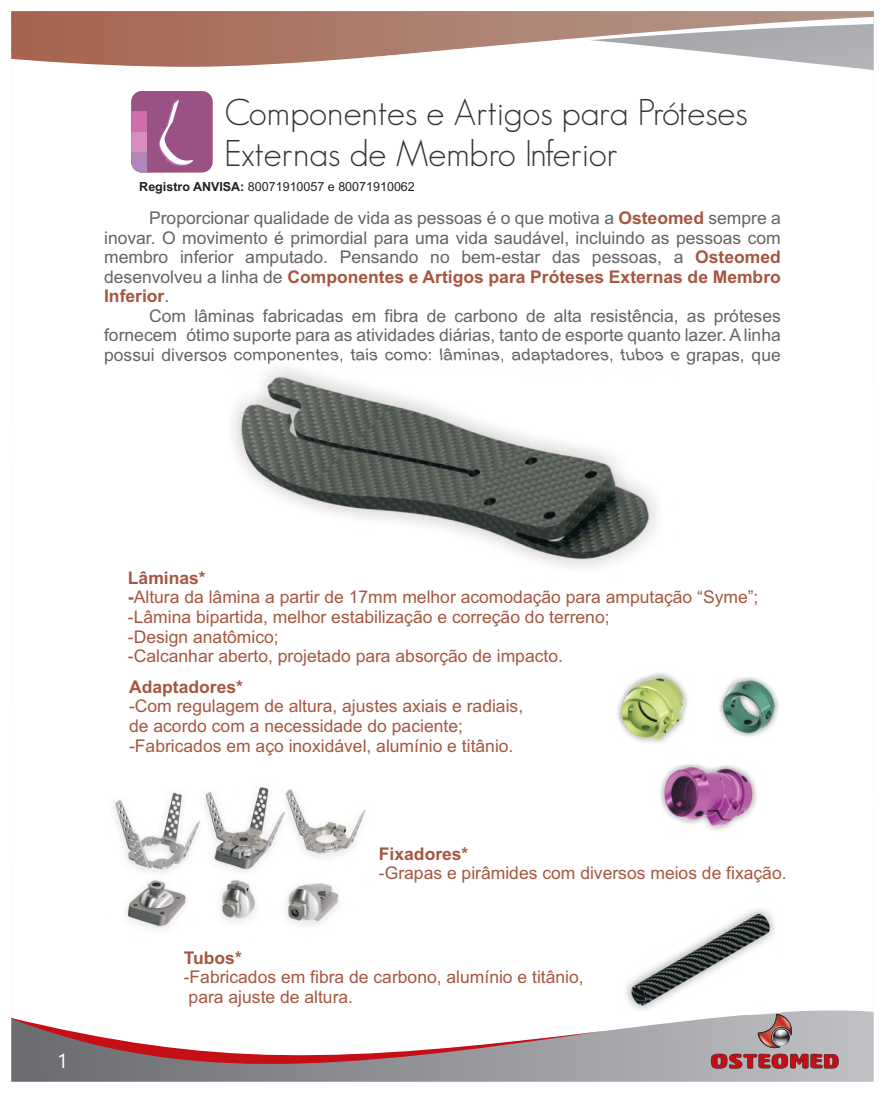
<style>
.page{position:relative;width:885px;height:1093px;background:#fff}
.page>*{position:absolute;margin:0;border:0;box-sizing:border-box;transform-origin:0 0}
.t1{font:300 36.5px/40.6px "Geosans";color:#393535}
.t2{font:20px "Ebrima";color:#fff}
.t3{font:17.5px/19.5px "Arial";color:#656365}
.t4{font:17.5px/19.5px "Arial";color:#a55742}
.t5{font:700 17.5px "Arial";color:#a55742}
.t6{font:12.5px "Arial";color:#241f1f}
.s1{font-weight:700}
.s2{font-weight:700;color:#a55742}
</style>
<div class="page">
<svg style="left:11px;top:11px;width:862px;height:59px"></svg>
<svg style="left:354px;top:11px;width:519px;height:48px"></svg>
<svg style="left:603px;top:1010px;width:270px;height:71px;background:#b9babd"></svg>
<svg style="left:11px;top:1018px;width:592px;height:63px"></svg>
<div style="left:131px;top:91px;width:82px;height:81px;background:#9a5183;border-radius:11px"></div>
<div style="left:131px;top:152px;width:16px;height:20px;background:#b186bc"></div>
<div style="left:131px;top:132px;width:16px;height:20px;background:#d78ebd"></div>
<div style="left:131px;top:111px;width:16px;height:21px;background:#ce6cac"></div>
<svg style="left:159px;top:99px;width:34px;height:67px"></svg>
<img style="left:223px;top:356px;width:456px;height:212px">
<img style="left:238px;top:370px;width:426px;height:196px">
<img style="left:660px;top:764px;width:96px;height:65px">
<img style="left:617px;top:673px;width:71px;height:70px">
<img style="left:619px;top:674px;width:67px;height:67px">
<img style="left:745px;top:677px;width:34px;height:38px">
<img style="left:719px;top:678px;width:58px;height:59px">
<img style="left:618px;top:924px;width:163px;height:90px">
<img style="left:625px;top:909px;width:149px;height:98px">
<img style="left:127px;top:880px;width:60px;height:49px">
<img style="left:286px;top:789px;width:80px;height:69px">
<img style="left:114px;top:792px;width:86px;height:81px">
<img style="left:205px;top:787px;width:81px;height:85px">
<img style="left:220px;top:880px;width:36px;height:43px">
<img style="left:286px;top:883px;width:53px;height:43px">
<svg style="left:710px;top:1013px;width:128px;height:56px;background:#b19193"></svg>
<h1 class="t1" style="left:224px;top:92px;width:524px">Componentes e Artigos para Próteses<br>Externas de Membro Inferior</h1>
<p class="t6" style="left:139px;top:182px;width:277px"><span class="s1">Registro ANVISA:</span> 80071910057 e 80071910062</p>
<p class="t3" style="left:104px;top:210px;width:678px;text-indent:45px">Proporcionar qualidade de vida as pessoas é o que motiva a <span class="s2">Osteomed</span> sempre a inovar. O movimento é primordial para uma vida saudável, incluindo as pessoas com membro inferior amputado. Pensando no bem-estar das pessoas, a desenvolveu a linha de <span class="s2">Componentes e Artigos para Próteses Externas de Membro Inferior</span>.</p>
<p class="t3" style="left:104px;top:307px;width:678px;text-align:justify;text-indent:45px">Com lâminas fabricadas em fibra de carbono de alta resistência, as próteses fornecem ótimo suporte para as atividades diárias, tanto de esporte quanto lazer. A linha possui diversos componentes, tais como: lâminas, adaptadores, tubos e grapas, que</p>
<p class="t5" style="left:695px;top:250px;width:87px">Osteomed</p>
<p class="t2" style="left:57px;top:1053px;width:12px">1</p>
<p class="t4" style="left:128px;top:569px;width:632px"><span class="s1">Lâminas*<br>-</span>Altura da lâmina a partir de 17mm melhor acomodação para amputação “Syme”; -Lâmina bipartida, melhor estabilização e correção do terreno;<br>-Design anatômico;<br>-Calcanhar aberto, projetado para absorção de impacto.</p>
<p class="t5" style="left:129px;top:680px;width:115px">Adaptadores*</p>
<p class="t4" style="left:129px;top:698px;width:395px">-Com regulagem de altura, ajustes axiais e radiais, de acordo com a necessidade do paciente; -Fabricados em aço inoxidável, alumínio e titânio.</p>
<p class="t5" style="left:379px;top:847px;width:91px">Fixadores*</p>
<p class="t4" style="left:379px;top:865px;width:409px">-Grapas e pirâmides com diversos meios de fixação.</p>
<p class="t5" style="left:184px;top:950px;width:60px">Tubos*</p>
<p class="t4" style="left:184px;top:968px;width:401px">-Fabricados em fibra de carbono, alumínio e titânio, para ajuste de altura.</p>
</div>
